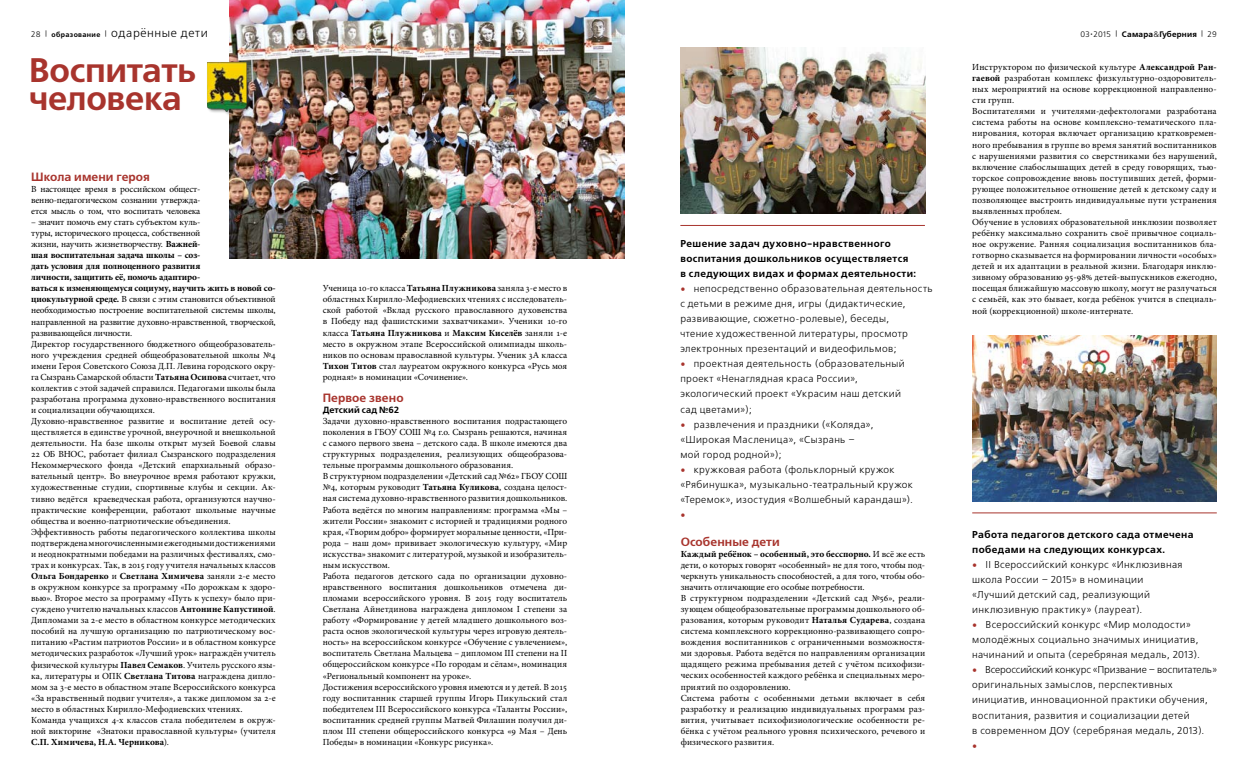
<style>
.page{position:relative;width:1248px;height:780px;background:#fff}
.page>*{position:absolute;margin:0;border:0;box-sizing:border-box;transform-origin:0 0}
.t1{font:700 34px/28px "Free Set C";letter-spacing:-.01em;color:#a8342d}
.t2{font:13px "Minion Pro";color:#a8342d}
.t3{font:700 12px "Free Set C";letter-spacing:.005em;color:#a8342d}
.t4{font:12px "Free Set C";letter-spacing:.05em;color:#000}
.t5{font:10px/15px "Free Set C";letter-spacing:.035em;color:#000}
.t6{font:700 10px/15px "Free Set C";letter-spacing:.04em;color:#000}
.t7{font:9.3px/11.1px "Minion Pro";letter-spacing:.005em;color:#000}
.t8{font:700 9px "Free Set C";letter-spacing:.01em;color:#000}
.t9{font:700 8px "Free Set C";letter-spacing:.025em;color:#000}
.s1{font-size:8px}
.s2{font-weight:700;font-size:6px}
.s3{font-weight:700;font-size:7px}
.s4{font-weight:700}
.s5{font-family:"Minion Pro";font-size:13px;color:#a8342d}
.s6{font-weight:400}
</style>
<div class="page">
<img style="left:972px;top:335px;width:244px;height:166px">
<img style="left:680px;top:48px;width:245px;height:166px">
<img style="left:229px;top:0;width:395px;height:258px">
<hr style="left:680px;top:225px;width:244px;height:1px;background:#a8342d">
<hr style="left:972px;top:512px;width:244px;height:1px;background:#a8342d">
<div style="left:206px;top:61px;width:50px;height:60px;background:#313332;opacity:.5"></div>
<img style="left:207px;top:62px;width:40px;height:50px">
<p class="t4" style="left:31px;top:26px;width:178px"><span class="s1">28</span> <span class="s2">|</span> <span class="s3">образование</span> <span class="s2">|</span> одарённые дети</p>
<h1 class="t1" style="left:29px;top:57px;width:168px">Воспитать человека</h1>
<p class="t3" style="left:31px;top:169px;width:120px">Школа имени героя</p>
<p class="t7" style="left:31px;top:183px;width:171px;text-align:justify">В настоящее время в российском общест&shy;венно-педагогическом сознании утвержда&shy;ется мысль о том, что воспитать человека</p>
<p class="t7" style="left:31px;top:216px;width:246px">– значит помочь ему стать субъектом куль-<br>туры, исторического процесса, собственной<br>жизни, научить жизнетворчеству. <span class="s4">Важней-<br>шая воспитательная задача школы – соз-<br>дать условия для полноценного развития<br>личности, защитить её, помочь адаптиро-<br>ваться к изменяющемуся социуму, научить жить в новой со&shy;циокультурной среде.</span> В связи с этим становится объективной необходимостью построение воспитательной системы школы, направленной на развитие духовно-нравственной, творческой, развивающейся личности.<br>Директор государственного бюджетного общеобразователь&shy;ного учреждения средней общеобразовательной школы №4 имени Героя Советского Союза Д.П. Левина городского окру&shy;га Сызрань Самарской области <span class="s4">Татьяна Осипова</span> считает, что коллектив с этой задачей справился. Педагогами школы была разработана программа духовно-нравственного воспитания и социализации обучающихся.<br>Духовно-нравственное развитие и воспитание детей осу&shy;ществляется в единстве урочной, внеурочной и внешкольной деятельности. На базе школы открыт музей Боевой славы 22 ОБ ВНОС, работает филиал Сызранского подразделения Некоммерческого фонда «Детский епархиальный образо&shy;вательный центр». Во внеурочное время работают кружки, художественные студии, спортивные клубы и секции. Ак&shy;тивно ведётся краеведческая работа, организуются научно&shy;практические конференции, работают школьные научные общества и военно-патриотические объединения.<br>Эффективность работы педагогического коллектива школы подтверждена многочисленными ежегодными достижениями и неоднократными победами на различных фестивалях, смо&shy;трах и конкурсах. Так, в 2015 году учителя начальных классов <span class="s4">Ольга Бондаренко</span> и <span class="s4">Светлана Химичева</span> заняли 2-е место в окружном конкурсе за программу «По дорожкам к здоро&shy;вью». Второе место за программу «Путь к успеху» было при&shy;суждено учителю начальных классов <span class="s4">Антонине Капустиной</span>.<br>Дипломами за 2-е место в областном конкурсе методических пособий на лучшую организацию по патриотическому вос&shy;питанию «Растим патриотов России» и в областном конкурсе методических разработок «Лучший урок» награждён учитель физической культуры <span class="s4">Павел Семаков</span>. Учитель русского язы&shy;ка, литературы и ОПК <span class="s4">Светлана Титова</span> награждена дипло&shy;мом за 3-е место в областном этапе Всероссийского конкурса «За нравственный подвиг учителя», а также дипломом за 2-е место в областных Кирилло-Мефодиевских чтениях.<br>Команда учащихся 4-х классов стала победителем в окруж&shy;ной викторине «Знатоки православной культуры» (учителя <span class="s4">С.П. Химичева, Н.А. Черникова</span>).</p>
<p class="t7" style="left:323px;top:283px;width:246px;text-align:justify">Ученица 10-го класса <span class="s4">Татьяна Плужникова</span> заняла 3-е место в областных Кирилло-Мефодиевских чтениях с исследователь&shy;ской работой «Вклад русского православного духовенства в Победу над фашистскими захватчиками». Ученики 10-го класса <span class="s4">Татьяна Плужникова</span> и <span class="s4">Максим Киселёв</span> заняли 1-е место в окружном этапе Всероссийской олимпиады школь&shy;ников по основам православной культуры. Ученик 3А класса <span class="s4">Тихон Титов</span> стал лауреатом окружного конкурса «Русь моя родная!» в номинации «Сочинение».</p>
<p class="t3" style="left:323px;top:390px;width:82px">Первое звено</p>
<p class="t8" style="left:323px;top:404px;width:78px">Детский сад №62</p>
<p class="t7" style="left:323px;top:415px;width:246px">Задачи духовно-нравственного воспитания подрастающего поколения в ГБОУ СОШ №4 г.о. Сызрань решаются, начиная с самого первого звена – детского сада. В школе имеются два структурных подразделения, реализующих общеобразова&shy;тельные программы дошкольного образования.<br>В структурном подразделении «Детский сад №62» ГБОУ СОШ №4, которым руководит <span class="s4">Татьяна Куликова</span>, создана целост&shy;ная система духовно-нравственного развития дошкольников.<br>Работа ведётся по многим направлениям: программа «Мы – жители России» знакомит с историей и традициями родного края, «Творим добро» формирует моральные ценности, «При&shy;рода – наш дом» прививает экологическую культуру, «Мир искусства» знакомит с литературой, музыкой и изобразитель&shy;ным искусством.<br>Работа педагогов детского сада по организации духовно&shy;нравственного воспитания дошкольников отмечена ди&shy;пломами всероссийского уровня. В 2015 году воспитатель Светлана Айнетдинова награждена дипломом I степени за работу «Формирование у детей младшего дошкольного воз&shy;раста основ экологической культуры через игровую деятель&shy;ность» на всероссийском конкурсе «Обучение с увлечением», воспитатель Светлана Мальцева – дипломом III степени на II общероссийском конкурсе «По городам и сёлам», номинация «Региональный компонент на уроке».<br>Достижения всероссийского уровня имеются и у детей. В 2015 году воспитанник старшей группы Игорь Пикульский стал победителем III Всероссийского конкурса «Таланты России», воспитанник средней группы Матвей Филашин получил ди&shy;плом III степени общероссийского конкурса «9 Мая – День Победы» в номинации «Конкурс рисунка».</p>
<p class="t6" style="left:680px;top:237px;width:237px">Решение задач духовно-нравственного воспитания дошкольников осуществляется в следующих видах и формах деятельности:</p>
<p class="t5" style="left:680px;top:282px;width:254px"><span class="s5">•</span> непосредственно образовательная деятельность с детьми в режиме дня, игры (дидактические, развивающие, сюжетно-ролевые), беседы,<br>чтение художественной литературы, просмотр электронных презентаций и видеофильмов;</p>
<p class="t5" style="left:680px;top:357px;width:226px"><span class="s5">•</span> проектная деятельность (образовательный проект «Ненаглядная краса России», экологический проект «Украсим наш детский сад цветами»);</p>
<p class="t5" style="left:680px;top:417px;width:194px"><span class="s5">•</span> развлечения и праздники («Коляда», «Широкая Масленица», «Сызрань – мой город родной»);</p>
<p class="t5" style="left:680px;top:462px;width:234px"><span class="s5">•</span> кружковая работа (фольклорный кружок «Рябинушка», музыкально-театральный кружок «Теремок», изостудия «Волшебный карандаш»).</p>
<h2 class="t2" style="left:680px;top:504px;width:7px">•</h2>
<p class="t3" style="left:680px;top:534px;width:101px">Особенные дети</p>
<p class="t7" style="left:680px;top:548px;width:246px"><span class="s4">Каждый ребёнок – особенный, это бесспорно.</span> И всё же есть дети, о которых говорят «особенный» не для того, чтобы под&shy;черкнуть уникальность способностей, а для того, чтобы обо&shy;значить отличающие его особые потребности.<br>В структурном подразделении «Детский сад №56», реали&shy;зующем общеобразовательные программы дошкольного об&shy;разования, которым руководит <span class="s4">Наталья Сударева</span>, создана система комплексного коррекционно-развивающего сопро&shy;вождения воспитанников с ограниченными возможностя&shy;ми здоровья. Работа ведётся по направлениям организации щадящего режима пребывания детей с учётом психофизи&shy;ческих особенностей каждого ребёнка и специальных меро&shy;приятий по оздоровлению.<br>Система работы с особенными детьми включает в себя разработку и реализацию индивидуальных программ раз&shy;вития, учитывает психофизиологические особенности ре&shy;бёнка с учётом реального уровня психического, речевого и физического развития.</p>
<p class="t9" style="left:1080px;top:29px;width:138px"><span class="s6">03·2015</span> <sup>|</sup> Самара<span class="s6">&amp;</span>Губерния <sup>|</sup> <span class="s6">29</span></p>
<p class="t7" style="left:972px;top:62px;width:246px">Инструктором по физической культуре <span class="s4">Александрой Ран&shy;гаевой</span> разработан комплекс физкультурно-оздоровитель&shy;ных мероприятий на основе коррекционной направленно&shy;сти групп.<br>Воспитателями и учителями-дефектологами разработана система работы на основе комплексно-тематического пла&shy;нирования, которая включает организацию кратковремен&shy;ного пребывания в группе во время занятий воспитанников с нарушениями развития со сверстниками без нарушений, включение слабослышащих детей в среду говорящих, тью&shy;торское сопровождение вновь поступивших детей, форми&shy;рующее положительное отношение детей к детскому саду и позволяющее выстроить индивидуальные пути устранения выявленных проблем.<br>Обучение в условиях образовательной инклюзии позволяет ребёнку максимально сохранить своё привычное социаль&shy;ное окружение. Ранняя социализация воспитанников бла&shy;готворно сказывается на формировании личности «особых» детей и их адаптации в реальной жизни. Благодаря инклю&shy;зивному образованию 95-98% детей-выпускников ежегодно, посещая ближайшую массовую школу, могут не разлучаться с семьёй, как это бывает, когда ребёнок учится в специаль&shy;ной (коррекционной) школе-интернате.</p>
<p class="t6" style="left:972px;top:527px;width:223px">Работа педагогов детского сада отмечена победами на следующих конкурсах.</p>
<p class="t5" style="left:972px;top:558px;width:212px"><span class="s5">•</span> II Всероссийский конкурс «Инклюзивная школа России – 2015» в номинации «Лучший детский сад, реализующий инклюзивную практику» (лауреат).</p>
<p class="t5" style="left:972px;top:618px;width:229px"><span class="s5">•</span> Всероссийский конкурс «Мир молодости» молодёжных социально значимых инициатив, начинаний и опыта (серебряная медаль, 2013).</p>
<p class="t5" style="left:972px;top:663px;width:246px"><span class="s5">•</span> Всероссийский конкурс «Призвание – воспитатель» оригинальных замыслов, перспективных инициатив, инновационной практики обучения, воспитания, развития и социализации детей<br>в современном ДОУ (серебряная медаль, 2013).</p>
<h2 class="t2" style="left:972px;top:735px;width:7px">•</h2>
</div>
